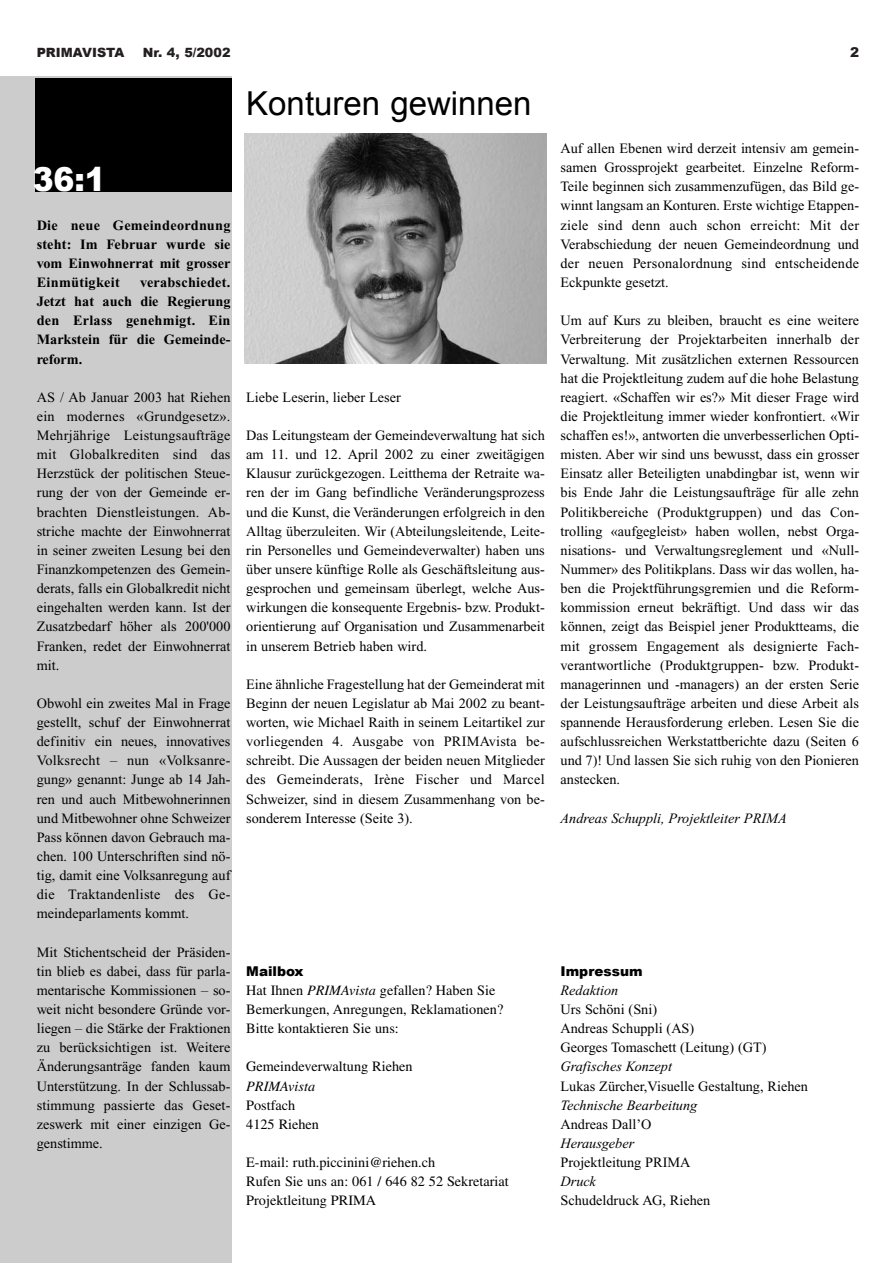
<style>
.page{position:relative;width:893px;height:1263px;background:#fff}
.page>*{position:absolute;margin:0;border:0;box-sizing:border-box;transform-origin:0 0}
.t1{font:33px "Arial";color:#000}
.t2{font:900 33px "Arial";color:#fff;scale:.95 1}
.t3{font:14.25px/19.2px "Times New Roman";color:#000;text-align:justify}
.t4{font:14.25px/19.2px "Times";color:#000}
.t5{font:700 14.25px/19.2px "Times New Roman";color:#000;text-align:justify}
.t6{font:italic 14.25px "Times New Roman";color:#000}
.t7{font:italic 14.25px "Times";color:#000}
.t8{font:900 13.5px "Arial";color:#000}
.t9{font:900 13.5px "Arial";color:#231f20}
.t10{font:900 12.75px "Arial";color:#231f20}
.s1{font-style:italic}
</style>
<div class="page">
<div style="left:0;top:77px;width:232px;height:1186px;background:#ccc"></div>
<div style="left:35px;top:78px;width:197px;height:113px;background:#000"></div>
<img style="left:245px;top:134px;width:301px;height:230px">
<p class="t10" style="left:37px;top:43px;width:89px">PRIMAVISTA</p>
<p class="t10" style="left:143px;top:43px;width:89px">Nr. 4, 5/2002</p>
<p class="t9" style="left:850px;top:43px;width:11px">2</p>
<h1 class="t1" style="left:246px;top:85px;width:287px">Konturen gewinnen</h1>
<h1 class="t2" style="left:33px;top:155px;width:79px">36:1</h1>
<p class="t5" style="left:37px;top:217px;width:195px">Die neue Gemeindeordnung steht: Im Februar wurde sie vom Einwohnerrat mit grosser Einmütigkeit</p>
<p class="t5" style="left:37px;top:274px;width:195px;text-indent:103px">verabschiedet.<br>Jetzt hat auch die Regierung den Erlass genehmigt. Ein Markstein für die Gemeinde&shy;reform.</p>
<p class="t3" style="left:37px;top:389px;width:195px">AS / Ab Januar 2003 hat Riehen ein modernes «Grundgesetz».<br>Mehrjährige Leistungsaufträge mit Globalkrediten sind das Herzstück der politischen Steue&shy;rung der von der Gemeinde er&shy;brachten Dienstleistungen. Ab&shy;striche machte der Einwohnerrat in seiner zweiten Lesung bei den Finanzkompetenzen des Gemein&shy;derats, falls ein Globalkredit nicht eingehalten werden kann. Ist der Zusatzbedarf höher als 200'000<br>Franken, redet der Einwohnerrat mit.</p>
<p class="t3" style="left:37px;top:695px;width:195px">Obwohl ein zweites Mal in Frage gestellt, schuf der Einwohnerrat definitiv ein neues, innovatives Volksrecht – nun «Volksanre&shy;gung» genannt: Junge ab 14 Jah&shy;ren und auch Mitbewohnerinnen und Mitbewohner ohne Schweizer Pass können davon Gebrauch ma&shy;chen. 100 Unterschriften sind nö&shy;tig, damit eine Volksanregung auf die Traktandenliste des Ge&shy;meindeparlaments kommt.</p>
<p class="t3" style="left:37px;top:944px;width:195px">Mit Stichentscheid der Präsiden&shy;tin blieb es dabei, dass für parla&shy;mentarische Kommissionen – so&shy;weit nicht besondere Gründe vor&shy;liegen – die Stärke der Fraktionen zu berücksichtigen ist. Weitere Änderungsanträge fanden kaum Unterstützung. In der Schlussab&shy;stimmung passierte das Geset&shy;zeswerk mit einer einzigen Ge&shy;genstimme.</p>
<p class="t3" style="left:246px;top:389px;width:156px">Liebe Leserin, lieber Leser</p>
<p class="t3" style="left:246px;top:427px;width:300px">Das Leitungsteam der Gemeindeverwaltung hat sich am 11. und 12. April 2002 zu einer zweitägigen Klausur zurückgezogen. Leitthema der Retraite wa&shy;ren der im Gang befindliche Veränderungsprozess und die Kunst, die Veränderungen erfolgreich in den Alltag überzuleiten. Wir (Abteilungsleitende, Leite&shy;rin Personelles und Gemeindeverwalter) haben uns über unsere künftige Rolle als Geschäftsleitung aus&shy;gesprochen und gemeinsam überlegt, welche Aus&shy;wirkungen die konsequente Ergebnis- bzw. Produkt&shy;orientierung auf Organisation und Zusammenarbeit in unserem Betrieb haben wird.</p>
<p class="t3" style="left:246px;top:676px;width:300px">Eine ähnliche Fragestellung hat der Gemeinderat mit Beginn der neuen Legislatur ab Mai 2002 zu beant&shy;worten, wie Michael Raith in seinem Leitartikel zur vorliegenden 4. Ausgabe von PRIMAvista be&shy;schreibt. Die Aussagen der beiden neuen Mitglieder des Gemeinderats, Irène Fischer und Marcel Schweizer, sind in diesem Zusammenhang von be&shy;sonderem Interesse (Seite 3).</p>
<p class="t8" style="left:246px;top:961px;width:59px">Mailbox</p>
<p class="t4" style="left:246px;top:982px;width:258px">Hat Ihnen <span class="s1">PRIMAvista</span> gefallen? Haben Sie<br>Bemerkungen, Anregungen, Reklamationen?<br>Bitte kontaktieren Sie uns:</p>
<p class="t4" style="left:246px;top:1058px;width:168px">Gemeindeverwaltung Riehen</p>
<p class="t7" style="left:246px;top:1081px;width:70px">PRIMAvista</p>
<p class="t4" style="left:246px;top:1097px;width:74px">Postfach<br>4125 Riehen</p>
<p class="t4" style="left:246px;top:1154px;width:264px">E-mail: ruth.piccinini@riehen.ch<br>Rufen Sie uns an: 061 / 646 82 52 Sekretariat<br>Projektleitung PRIMA</p>
<p class="t3" style="left:560px;top:140px;width:300px">Auf allen Ebenen wird derzeit intensiv am gemein&shy;samen Grossprojekt gearbeitet. Einzelne Reform-Teile beginnen sich zusammenzufügen, das Bild ge&shy;winnt langsam an Konturen. Erste wichtige Etappen&shy;ziele sind denn auch schon erreicht: Mit der Verabschiedung der neuen Gemeindeordnung und der neuen Personalordnung sind entscheidende Eckpunkte gesetzt.</p>
<p class="t3" style="left:560px;top:312px;width:300px">Um auf Kurs zu bleiben, braucht es eine weitere Verbreiterung der Projektarbeiten innerhalb der Verwaltung. Mit zusätzlichen externen Ressourcen hat die Projektleitung zudem auf die hohe Belastung reagiert. «Schaffen wir es?» Mit dieser Frage wird die Projektleitung immer wieder konfrontiert. «Wir schaffen es!», antworten die unverbesserlichen Opti&shy;misten. Aber wir sind uns bewusst, dass ein grosser Einsatz aller Beteiligten unabdingbar ist, wenn wir bis Ende Jahr die Leistungsaufträge für alle zehn Politikbereiche (Produktgruppen) und das Con&shy;trolling «aufgegleist» haben wollen, nebst Orga&shy;nisations- und Verwaltungsreglement und «Null-Nummer» des Politikplans. Dass wir das wollen, ha&shy;ben die Projektführungsgremien und die Reform&shy;kommission erneut bekräftigt. Und dass wir das können, zeigt das Beispiel jener Produktteams, die mit grossem Engagement als designierte Fach&shy;verantwortliche (Produktgruppen- bzw. Produkt&shy;managerinnen und -managers) an der ersten Serie der Leistungsaufträge arbeiten und diese Arbeit als spannende Herausforderung erleben. Lesen Sie die aufschlussreichen Werkstattberichte dazu (Seiten 6 und 7)! Und lassen Sie sich ruhig von den Pionieren anstecken.</p>
<p class="t6" style="left:560px;top:813px;width:228px">Andreas Schuppli, Projektleiter PRIMA</p>
<p class="t8" style="left:560px;top:961px;width:83px">Impressum</p>
<p class="t6" style="left:560px;top:985px;width:59px">Redaktion</p>
<p class="t3" style="left:560px;top:1001px;width:207px;text-align:left">Urs Schöni (Sni)<br>Andreas Schuppli (AS)<br>Georges Tomaschett (Leitung) (GT)</p>
<p class="t6" style="left:560px;top:1062px;width:113px">Grafisches Konzept</p>
<p class="t3" style="left:560px;top:1078px;width:249px">Lukas Zürcher,Visuelle Gestaltung, Riehen</p>
<p class="t6" style="left:560px;top:1100px;width:138px">Technische Bearbeitung</p>
<p class="t3" style="left:560px;top:1116px;width:92px">Andreas Dall’O</p>
<p class="t6" style="left:560px;top:1138px;width:75px">Herausgeber</p>
<p class="t3" style="left:560px;top:1154px;width:131px">Projektleitung PRIMA</p>
<p class="t6" style="left:560px;top:1176px;width:37px">Druck</p>
<p class="t3" style="left:560px;top:1192px;width:151px">Schudeldruck AG, Riehen</p>
</div>
